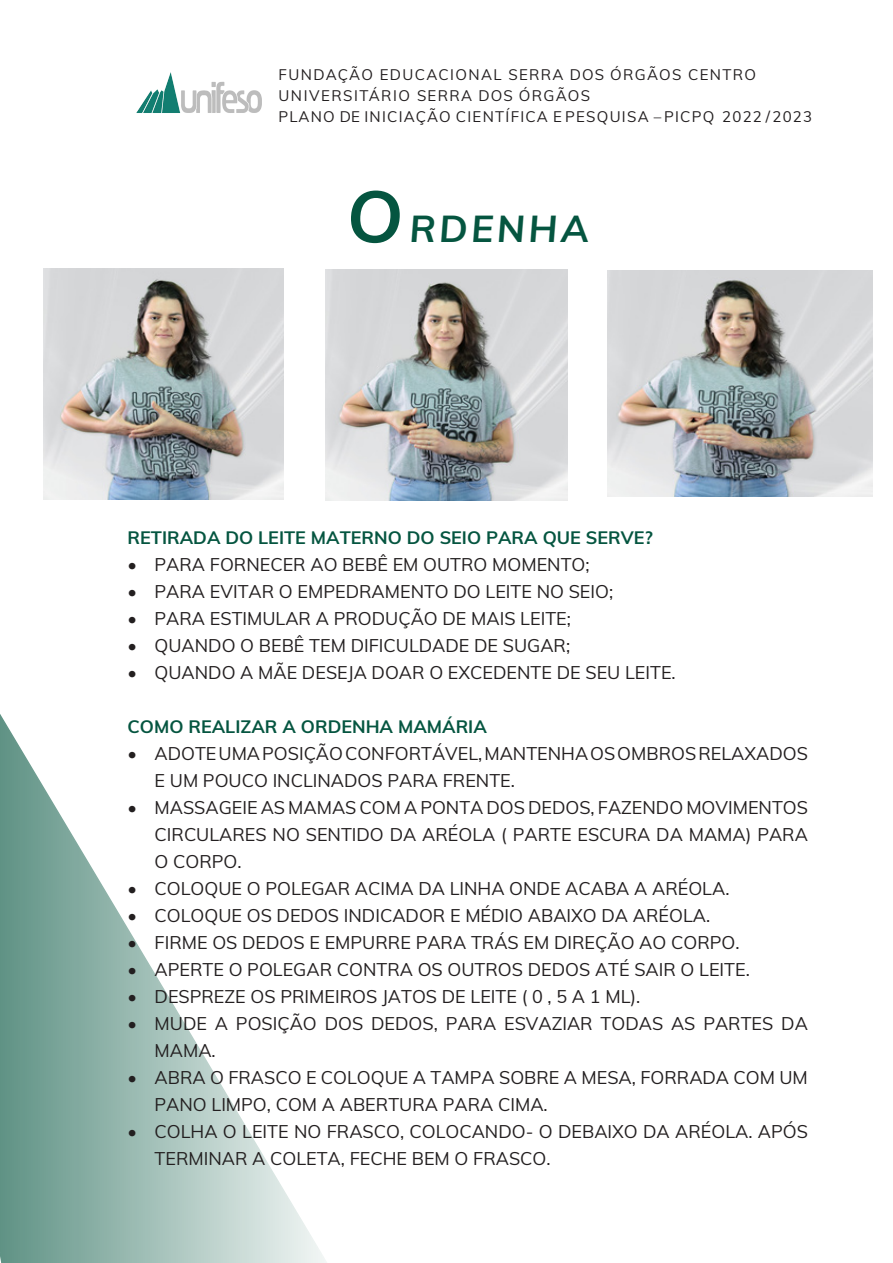
<style>
.page{position:relative;width:893px;height:1263px;background:#fff}
.page>*{position:absolute;margin:0;border:0;box-sizing:border-box;transform-origin:0 0}
.Heading_1{font:italic 700 37.5px "Muli";letter-spacing:.09em;color:#055540}
.t1{font:18px/27px "Muli";color:#231f20}
.t2{font:700 18px "Muli";color:#055540}
.t3{font:15px "Muli";letter-spacing:.085em;color:#231f20}
.s1{font-size:72px}
</style>
<div class="page">
<svg style="left:0;top:382px;width:349px;height:881px"></svg>
<img style="left:43px;top:268px;width:241px;height:231px">
<img style="left:326px;top:269px;width:242px;height:231px">
<img style="left:608px;top:271px;width:264px;height:225px">
<img style="left:136px;top:72px;width:125px;height:41px">
<p class="t3" style="left:279px;top:63px;width:479px">FUNDAÇÃO EDUCACIONAL SERRA DOS ÓRGÃOS CENTRO</p>
<p class="t3" style="left:279px;top:84px;width:313px">UNIVERSITÁRIO SERRA DOS ÓRGÃOS</p>
<p class="t3" style="left:279px;top:105px;width:535px">PLANO DE INICIAÇÃO CIENTÍFICA E PESQUISA – PICPQ 2022 / 2023</p>
<p class="Heading_1" style="left:346px;top:202px;width:244px"><span class="s1">O</span>RDENHA</p>
<p class="t2" style="left:128px;top:525px;width:527px">RETIRADA DO LEITE MATERNO DO SEIO PARA QUE SERVE?</p>
<p class="t1" style="left:128px;top:550px;width:464px">• PARA FORNECER AO BEBÊ EM OUTRO MOMENTO;</p>
<p class="t1" style="left:128px;top:577px;width:487px">• PARA EVITAR O EMPEDRAMENTO DO LEITE NO SEIO;</p>
<p class="t1" style="left:128px;top:604px;width:445px">• PARA ESTIMULAR A PRODUÇÃO DE MAIS LEITE;</p>
<p class="t1" style="left:128px;top:631px;width:444px">• QUANDO O BEBÊ TEM DIFICULDADE DE SUGAR;</p>
<p class="t1" style="left:128px;top:658px;width:550px">• QUANDO A MÃE DESEJA DOAR O EXCEDENTE DE SEU LEITE.</p>
<p class="t2" style="left:128px;top:714px;width:361px">COMO REALIZAR A ORDENHA MAMÁRIA</p>
<p class="t1" style="left:155px;top:739px;width:655px;text-indent:-27px">• ADOTE UMA POSIÇÃO CONFORTÁVEL, MANTENHA OS OMBROS RELAXADOS<br>E UM POUCO INCLINADOS PARA FRENTE.</p>
<p class="t1" style="left:155px;top:793px;width:655px;text-align:justify;text-indent:-27px">• MASSAGEIE AS MAMAS COM A PONTA DOS DEDOS, FAZENDO MOVIMENTOS CIRCULARES NO SENTIDO DA ARÉOLA ( PARTE ESCURA DA MAMA) PARA O CORPO.</p>
<p class="t1" style="left:128px;top:874px;width:603px">• COLOQUE O POLEGAR ACIMA DA LINHA ONDE ACABA A ARÉOLA.</p>
<p class="t1" style="left:128px;top:901px;width:584px">• COLOQUE OS DEDOS INDICADOR E MÉDIO ABAIXO DA ARÉOLA.</p>
<p class="t1" style="left:128px;top:928px;width:613px">• FIRME OS DEDOS E EMPURRE PARA TRÁS EM DIREÇÃO AO CORPO.</p>
<p class="t1" style="left:128px;top:955px;width:624px">• APERTE O POLEGAR CONTRA OS OUTROS DEDOS ATÉ SAIR O LEITE.</p>
<p class="t1" style="left:128px;top:982px;width:514px">• DESPREZE OS PRIMEIROS JATOS DE LEITE ( 0 , 5 A 1 ML).</p>
<p class="t1" style="left:155px;top:1009px;width:655px;text-indent:-27px">• MUDE A POSIÇÃO DOS DEDOS, PARA ESVAZIAR TODAS AS PARTES DA<br>MAMA.</p>
<p class="t1" style="left:155px;top:1063px;width:655px;text-indent:-27px">• ABRA O FRASCO E COLOQUE A TAMPA SOBRE A MESA, FORRADA COM UM<br>PANO LIMPO, COM A ABERTURA PARA CIMA.</p>
<p class="t1" style="left:155px;top:1117px;width:655px;text-indent:-27px">• COLHA O LEITE NO FRASCO, COLOCANDO- O DEBAIXO DA ARÉOLA. APÓS<br>TERMINAR A COLETA, FECHE BEM O FRASCO.</p>
</div>
